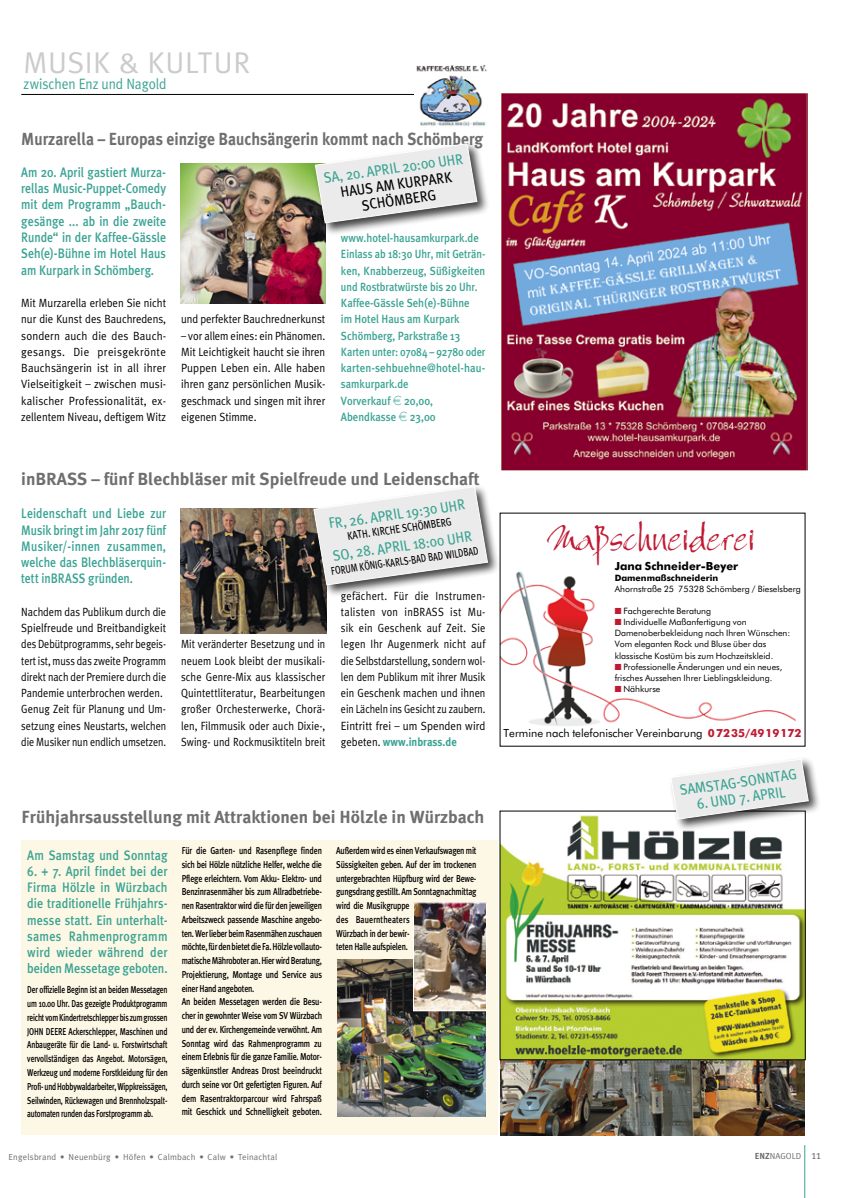
<style>
.page{position:relative;width:844px;height:1198px;background:#fff}
.page>*{position:absolute;margin:0;border:0;box-sizing:border-box;transform-origin:0 0}
.t1{font:38.38px "Bergell Plain";color:#c01a33}
.t2{font:30px "Meta Plus Normal";letter-spacing:.02em;color:#cbcbcb}
.t3{font:700 17.5px "Meta Plus";color:#6f6f6f}
.t4{font:700 17.5px "Meta Plus";color:#6f6f6f;scale:.89 1}
.t5{font:15px "Meta Plus";color:#3aa393;scale:.9 1}
.t6{font:15px/16.2px "Meta Plus";color:#000;text-align:center;scale:.9 1}
.t7{font:15px "Meta Plus Normal";letter-spacing:-.005em;color:#3aa393;scale:.9 1}
.t8{font:500 13.75px/16.2px "Meta Plus";color:#3aa393;text-align:justify;scale:.88 1}
.t9{font:500 13.75px/16.2px "Meta Plus";color:#3aa393;text-align:justify;scale:.86 1}
.t10{font:500 13.75px/16.2px "Meta Plus";color:#3aa393;text-align:justify;scale:.85 1}
.t11{font:500 11.88px/16.2px "Meta Plus";color:#3aa393;scale:.9 1}
.t12{font:11.88px/16.2px "Meta Plus Normal";color:#000;scale:.87 1}
.t13{font:11.88px/16.2px "Meta Plus Normal";color:#000;text-align:justify;scale:.88 1}
.t14{font:11.88px/16.2px "Meta Plus Normal";color:#000;text-align:justify;scale:.9 1}
.t15{font:11.88px/16.2px "Meta Plus Normal";color:#000;text-align:justify;scale:.85 1}
.t16{font:11.88px/16.2px "Meta Plus Normal";color:#000;text-align:justify;scale:.89 1}
.t17{font:700 11.88px "Meta Plus";color:#3aa393;scale:.9 1}
.t18{font:11.25px "Futura BT";color:#000}
.t19{font:11.25px "Meta Plus";color:#000;scale:.75 1}
.t20{font:11.25px "Meta Plus";color:#000;scale:.8 1}
.t21{font:700 11.25px "Futura BT";color:#000}
.t22{font:500 10px/13.8px "Meta Plus";letter-spacing:-.025em;color:#000;scale:.8 1}
.t23{font:500 10px/13.8px "Meta Plus";letter-spacing:-.025em;color:#000;text-align:justify;scale:.75 1}
.t24{font:8.75px/11.2px "Futura BT";color:#000}
.t25{font:8.75px "Meta Plus Normal";letter-spacing:.02em;color:#6f6f6f}
.t26{font:700 8.75px "Futura BT";color:#000}
.s1{font-family:"Eurofont";font-weight:400}
.s2{font-family:"Meta Plus Normal";font-weight:400;color:#000}
.s3{color:#c01a33}
.s4{font-weight:700;color:#c01a33}
.s5{font-family:"Meta Plus";font-weight:700}
.s6{font-size:11.88px}
</style>
<div class="page">
<hr style="left:804px;top:1145px;width:1px;height:53px;background:#3aa393">
<div style="left:21px;top:840px;width:477px;height:295px;background:#fdf7e5"></div>
<img style="left:500px;top:1061px;width:304px;height:75px">
<img style="left:337px;top:959px;width:148px;height:157px">
<hr style="left:21px;top:94px;width:394px;height:1px;background:#000">
<img style="left:414px;top:66px;width:73px;height:60px">
<img style="left:501px;top:94px;width:306px;height:376px">
<img style="left:180px;top:163px;width:146px;height:141px">
<img style="left:502px;top:571px;width:294px;height:155px">
<img style="left:181px;top:508px;width:145px;height:125px">
<div style="left:311px;top:484px;width:190px;height:114px;background:#000;opacity:.75"></div>
<svg style="left:313px;top:486px;width:175px;height:99px"></svg>
<div style="left:313px;top:141px;width:177px;height:95px;background:#000;opacity:.75"></div>
<svg style="left:315px;top:143px;width:162px;height:80px"></svg>
<img style="left:501px;top:815px;width:302px;height:243px">
<div style="left:499px;top:811px;width:306px;height:249px;border:1px solid #000"></div>
<div style="left:668px;top:756px;width:153px;height:76px;background:#000;opacity:.75"></div>
<svg style="left:670px;top:758px;width:138px;height:61px"></svg>
<img style="left:415px;top:904px;width:69px;height:105px">
<div style="left:413px;top:902px;width:73px;height:109px;border:1px solid #fff"></div>
<h2 class="t2" style="left:24px;top:46px;width:228px">MUSIK &amp; KULTUR</h2>
<h3 class="t7" style="left:24px;top:76px;width:160px">zwischen Enz und Nagold</h3>
<h3 class="t4" style="left:21px;top:129px;width:520px">Murzarella – Europas einzige Bauchsängerin kommt nach Schömberg</h3>
<h3 class="t9" style="left:21px;top:164px;width:170px">Am 20. April gastiert Murza&shy;rellas Music-Puppet-Comedy mit dem Programm „Bauch&shy;gesänge ... ab in die zweite Runde“ in der Kaffee-Gässle Seh(e)-Bühne im Hotel Haus am Kurpark in Schömberg.</h3>
<p class="t14" style="left:21px;top:295px;width:162px">Mit Murzarella erleben Sie nicht nur die Kunst des Bauchredens, sondern auch die des Bauch&shy;gesangs. Die preisgekrönte Bauchsängerin ist in all ihrer Vielseitigkeit – zwischen musi&shy;kalischer Professionalität, ex&shy;zellentem Niveau, deftigem Witz</p>
<h3 class="t5" style="left:323px;top:169px;width:157px;rotate:-8deg">SA, 20. APRIL 20:00 UHR</h3>
<h3 class="t6" style="left:339px;top:184px;width:126px;rotate:-8deg">HAUS AM KURPARK<br>SCHÖMBERG</h3>
<p class="t16" style="left:181px;top:311px;width:163px">und perfekter Bauchrednerkunst</p>
<p class="t16" style="left:181px;top:327px;width:163px">– vor allem eines: ein Phänomen.<br>Mit Leichtigkeit haucht sie ihren Puppen Leben ein. Alle haben ihren ganz persönlichen Musik&shy;geschmack und singen mit ihrer eigenen Stimme.</p>
<p class="t11" style="left:341px;top:230px;width:162px">www.hotel-hausamkurpark.de<br>Einlass ab 18:30 Uhr, mit Geträn&shy;ken, Knabberzeug, Süßigkeiten und Rostbratwürste bis 20 Uhr.<br>Kaffee-Gässle Seh(e)-Bühne<br>im Hotel Haus am Kurpark<br>Schömberg, Parkstraße 13<br>Karten unter: 07084 – 92780 oder karten-sehbuehne@hotel-hau&shy;samkurpark.de<br>Vorverkauf <span class="s1">e</span> 20,00,<br>Abendkasse <span class="s1">e</span> 23,00</p>
<h3 class="t3" style="left:21px;top:469px;width:459px">inBRASS – fünf Blechbläser mit Spielfreude und Leidenschaft</h3>
<h3 class="t5" style="left:328px;top:515px;width:154px;rotate:-8deg">FR, 26. APRIL 19:30 UHR</h3>
<h3 class="t10" style="left:21px;top:505px;width:172px">Leidenschaft und Liebe zur Musik bringt im Jahr 2017 fünf Musiker/-innen zusammen, welche das Blechbläserquin&shy;tett inBRASS gründen.</h3>
<p class="t12" style="left:21px;top:603px;width:168px">Nachdem das Publikum durch die Spielfreude und Breitbandigkeit des Debütprogramms, sehr begeis&shy;tert ist, muss das zweite Programm direkt nach der Premiere durch die Pandemie unterbrochen werden.<br>Genug Zeit für Planung und Um&shy;setzung eines Neustarts, welchen die Musiker nun endlich umsetzen.</p>
<p class="t20" style="left:346px;top:529px;width:133px;rotate:-8deg">KATH. KIRCHE SCHÖMBERG</p>
<h3 class="t5" style="left:332px;top:547px;width:157px;rotate:-8deg">SO, 28. APRIL 18:00 UHR</h3>
<p class="t19" style="left:330px;top:564px;width:200px;rotate:-8deg">FORUM KÖNIG-KARLS-BAD BAD WILDBAD</p>
<p class="t13" style="left:341px;top:587px;width:166px">gefächert. Für die Instrumen&shy;talisten von inBRASS ist Mu&shy;sik ein Geschenk auf Zeit. Sie legen Ihr Augenmerk nicht auf die Selbstdarstellung, sondern wol&shy;len dem Publikum mit ihrer Musik ein Geschenk machen und ihnen ein Lächeln ins Gesicht zu zaubern.<br>Eintritt frei – um Spenden wird</p>
<p class="t17" style="left:341px;top:735px;width:130px"><span class="s2">gebeten.</span> www.inbrass.de</p>
<p class="t15" style="left:181px;top:636px;width:171px">Mit veränderter Besetzung und in neuem Look bleibt der musikali&shy;sche Genre-Mix aus klassischer Quintettliteratur, Bearbeitungen großer Orchesterwerke, Chorä&shy;len, Filmmusik oder auch Dixie-, Swing- und Rockmusiktiteln breit</p>
<h3 class="t3" style="left:22px;top:807px;width:464px">Frühjahrsausstellung mit Attraktionen bei Hölzle in Würzbach</h3>
<h3 class="t8" style="left:27px;top:846px;width:161px">Am Samstag und Sonntag</h3>
<h3 class="t8" style="left:27px;top:863px;width:161px">6. + 7. April findet bei der Firma Hölzle in Würzbach die traditionelle Frühjahrs&shy;messe statt. Ein unterhalt&shy;sames Rahmenprogramm wird wieder während der beiden Messetage geboten.</h3>
<p class="t23" style="left:27px;top:983px;width:189px">Der offizielle Beginn ist an beiden Messetagen um 10.00 Uhr. Das gezeigte Produktprogramm reicht vom Kindertretschlepper bis zum grossen JOHN DEERE Ackerschlepper, Maschinen und Anbaugeräte für die Land- u. Forstwirtschaft vervollständigen das Angebot. Motorsägen, Werkzeug und moderne Forstkleidung für den Profi- und Hobbywaldarbeiter, Wippkreissägen, Seilwinden, Rückewagen und Brennholzspalt&shy;automaten runden das Forstprogramm ab.</p>
<p class="t22" style="left:182px;top:843px;width:177px">Für die Garten- und Rasenpflege finden sich bei Hölzle nützliche Helfer, welche die Pflege erleichtern. Vom Akku- Elektro- und Benzinrasenmäher bis zum Allradbetriebe&shy;nen Rasentraktor wird die für den jeweiligen Arbeitszweck passende Maschine angebo&shy;ten. Wer lieber beim Rasenmähen zuschauen möchte, für den bietet die Fa. Hölzle vollauto&shy;matische Mähroboter an. Hier wird Beratung, Projektierung, Montage und Service aus einer Hand angeboten.<br>An beiden Messetagen werden die Besu&shy;cher in gewohnter Weise vom SV Würzbach und der ev. Kirchengemeinde verwöhnt. Am Sonntag wird das Rahmenprogramm zu einem Erlebnis für die ganze Familie. Motor&shy;sägenkünstler Andreas Drost beeindruckt durch seine vor Ort gefertigten Figuren. Auf dem Rasentraktorparcour wird Fahrspaß mit Geschick und Schnelligkeit geboten.</p>
<p class="t22" style="left:336px;top:843px;width:177px">Außerdem wird es einen Verkaufswagen mit<br>Süssigkeiten geben. Auf der im trockenen untergebrachten Hüpfburg wird der Bewe&shy;gungsdrang gestillt. Am Sonntagnachmittag wird die Musikgruppe<br>des Bauerntheaters<br>Würzbach in der bewir-<br>teten Halle aufspielen.</p>
<h1 class="t1" style="left:547px;top:514px;width:209px">Maßschneiderei</h1>
<p class="t21" style="left:614px;top:559px;width:125px">Jana Schneider-Beyer</p>
<p class="t26" style="left:614px;top:572px;width:105px">Damenmaßschneiderin</p>
<p class="t24" style="left:614px;top:583px;width:188px">Ahornstraße 25 75328 Schömberg / Bieselsberg</p>
<p class="t24" style="left:614px;top:605px;width:98px"><span class="s3">■</span> Fachgerechte Beratung</p>
<p class="t24" style="left:614px;top:616px;width:177px"><span class="s3">■</span> Individuelle Maßanfertigung von Damenoberbekleidung nach Ihren Wünschen:<br>Vom eleganten Rock und Bluse über das klassische Kostüm bis zum Hochzeitskleid.</p>
<p class="t24" style="left:614px;top:661px;width:169px"><span class="s3">■</span> Professionelle Änderungen und ein neues, frisches Aussehen Ihrer Lieblingskleidung.</p>
<p class="t24" style="left:614px;top:683px;width:47px"><span class="s3">■</span> Nähkurse</p>
<p class="t18" style="left:503px;top:726px;width:299px">Termine nach telefonischer Vereinbarung <span class="s4">07235/4919172</span></p>
<h3 class="t5" style="left:678px;top:781px;width:133px;rotate:-8deg">SAMSTAG-SONNTAG</h3>
<h3 class="t5" style="left:695px;top:795px;width:101px;rotate:-8deg">6. UND 7. APRIL</h3>
<p class="t25" style="left:9px;top:1152px;width:270px">Engelsbrand • Neuenbürg • Höfen • Calmbach • Calw • Teinachtal</p>
<p class="t25" style="left:754px;top:1150px;width:67px"><span class="s5">ENZ</span>NAGOLD <span class="s6">11</span></p>
</div>
